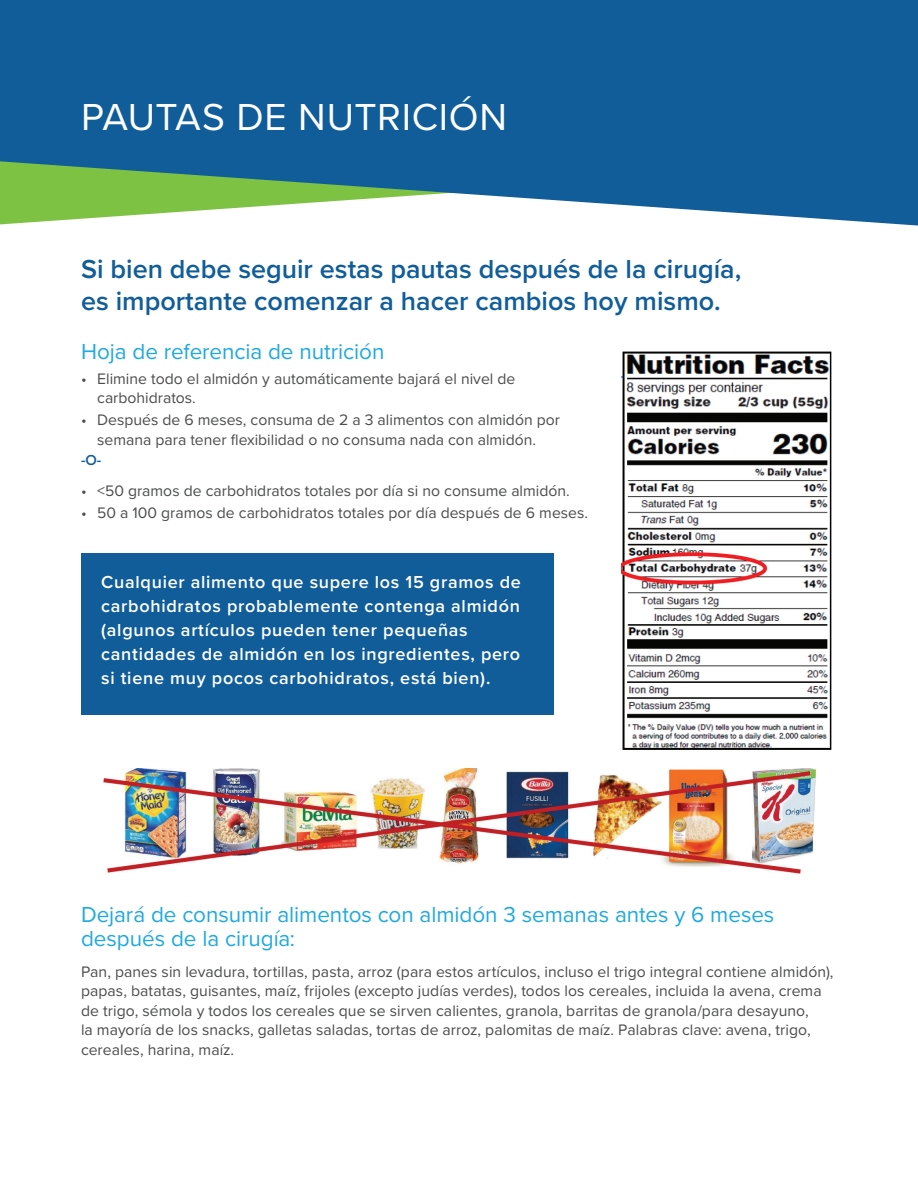
<style>
.page{position:relative;width:918px;height:1188px;background:#fff}
.page>*{position:absolute;margin:0;border:0;box-sizing:border-box;transform-origin:0 0}
.t1{font:39px "Proxima Nova";letter-spacing:.02em;color:#fff}
.t2{font:600 27px/32.4px "Proxima Nova";color:#105d9a}
.t3{font:22.5px/24px "Proxima Nova";letter-spacing:-.005em;color:#1fa9e1}
.t4{font:600 18px/24px "Proxima Nova";letter-spacing:.04em;color:#fff}
.t5{font:15.75px/19.5px "Proxima Nova";color:#4b4c4d}
.t6{font:600 15px "Proxima Nova";color:#105d9a}
</style>
<div class="page">
<svg style="left:0;top:0;width:918px;height:226px;background:#2a709a"></svg>
<img style="left:621px;top:351px;width:211px;height:399px">
<div style="left:81px;top:554px;width:473px;height:162px;background:#105d9a"></div>
<img style="left:103px;top:768px;width:713px;height:106px">
<h1 class="t1" style="left:81px;top:88px;width:428px">PAUTAS DE NUTRICIÓN</h1>
<h2 class="t2" style="left:81px;top:252px;width:662px">Si bien debe seguir estas pautas después de la cirugía, es importante comenzar a hacer cambios hoy mismo.</h2>
<h3 class="t3" style="left:81px;top:338px;width:305px">Hoja de referencia de nutrición</h3>
<p class="t5" style="left:97px;top:368px;width:420px;text-indent:-16px">• Elimine todo el almidón y automáticamente bajará el nivel de carbohidratos.</p>
<p class="t5" style="left:81px;top:410px;width:481px;text-align:center">• Después de 6 meses, consuma de 2 a 3 alimentos con almidón por semana para tener flexibilidad o no consuma nada con almidón.</p>
<p class="t6" style="left:81px;top:449px;width:22px">-O-</p>
<p class="t5" style="left:81px;top:480px;width:490px">• &lt;50 gramos de carbohidratos totales por día si no consume almidón.</p>
<p class="t5" style="left:81px;top:502px;width:509px">• 50 a 100 gramos de carbohidratos totales por día después de 6 meses.</p>
<p class="t4" style="left:101px;top:569px;width:421px">Cualquier alimento que supere los 15 gramos de carbohidratos probablemente contenga almidón (algunos artículos pueden tener pequeñas cantidades de almidón en los ingredientes, pero si tiene muy pocos carbohidratos, está bien).</p>
<h3 class="t3" style="left:81px;top:902px;width:695px">Dejará de consumir alimentos con almidón 3 semanas antes y 6 meses después de la cirugía:</h3>
<p class="t5" style="left:81px;top:961px;width:754px">Pan, panes sin levadura, tortillas, pasta, arroz (para estos artículos, incluso el trigo integral contiene almidón), papas, batatas, guisantes, maíz, frijoles (excepto judías verdes), todos los cereales, incluida la avena, crema de trigo, sémola y todos los cereales que se sirven calientes, granola, barritas de granola/para desayuno,<br>la mayoría de los snacks, galletas saladas, tortas de arroz, palomitas de maíz. Palabras clave: avena, trigo, cereales, harina, maíz.</p>
</div>
